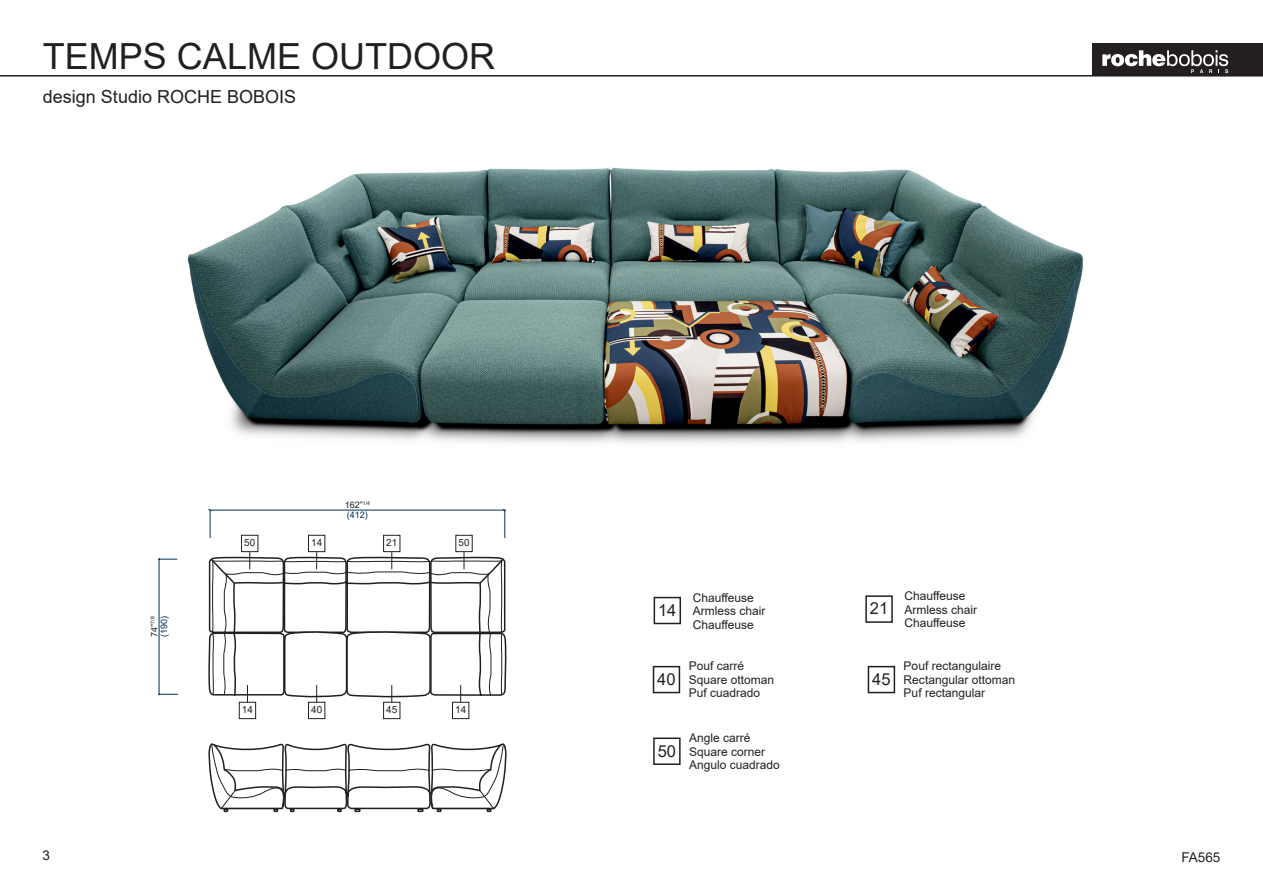
<style>
.page{position:relative;width:1263px;height:893px;background:#fff}
.page>*{position:absolute;margin:0;border:0;box-sizing:border-box;transform-origin:0 0}
.t1{font:36px "Arial";color:#231f20}
.t2{font:18px "Arial";color:#231f20}
.t3{font:16.5px "Arial";color:#231f20}
.t4{font:13.5px "Arial";color:#231f20}
.t5{font:12px "Arial";color:#231f20}
.t6{font:9.9px "Arial";color:#231f20}
.t7{font:9px "Arial";color:#231f20}
.t8{font:9px "Arial";color:#002e5e}
</style>
<div class="page">
<svg style="left:158px;top:558px;width:20px;height:138px"></svg>
<div style="left:239px;top:702px;width:17px;height:17px;border:1px solid #231f20"></div>
<div style="left:308px;top:535px;width:17px;height:17px;border:1px solid #231f20"></div>
<div style="left:241px;top:535px;width:17px;height:17px;border:1px solid #231f20"></div>
<div style="left:455px;top:535px;width:18px;height:17px;border:1px solid #231f20"></div>
<div style="left:383px;top:535px;width:17px;height:17px;border:1px solid #231f20"></div>
<div style="left:308px;top:702px;width:17px;height:17px;border:1px solid #231f20"></div>
<div style="left:383px;top:702px;width:17px;height:17px;border:1px solid #231f20"></div>
<div style="left:452px;top:702px;width:17px;height:17px;border:1px solid #231f20"></div>
<svg style="left:208px;top:552px;width:299px;height:150px"></svg>
<svg style="left:208px;top:743px;width:299px;height:70px"></svg>
<div style="left:654px;top:597px;width:27px;height:27px;border:2px solid #231f20"></div>
<div style="left:865px;top:595px;width:28px;height:28px;border:2px solid #231f20"></div>
<div style="left:653px;top:666px;width:27px;height:27px;border:2px solid #231f20"></div>
<div style="left:868px;top:666px;width:27px;height:27px;border:2px solid #231f20"></div>
<div style="left:653px;top:737px;width:28px;height:28px;border:2px solid #231f20"></div>
<div style="left:1093px;top:43px;width:170px;height:33px;background:#231f20"></div>
<svg style="left:1102px;top:50px;width:126px;height:23px"></svg>
<hr style="left:0;top:75px;width:1263px;height:2px;background:#231f20">
<img style="left:187px;top:167px;width:896px;height:276px">
<h1 class="t1" style="left:43px;top:31px;width:454px">TEMPS CALME OUTDOOR</h1>
<h2 class="t2" style="left:43px;top:85px;width:255px">design Studio ROCHE BOBOIS</h2>
<p class="t7" style="left:345px;top:499px;width:27px">162”<sup>1/4</sup></p>
<p class="t8" style="left:347px;top:509px;width:23px">(412)</p>
<p class="t4" style="left:43px;top:846px;width:9px">3</p>
<p class="t7" style="left:148px;top:637px;width:22px;rotate:-90deg">74”<sup>7/8</sup></p>
<p class="t8" style="left:158px;top:637px;width:23px;rotate:-90deg">(190)</p>
<p class="t6" style="left:244px;top:536px;width:13px">50</p>
<p class="t6" style="left:311px;top:536px;width:13px">14</p>
<p class="t6" style="left:386px;top:536px;width:13px">21</p>
<p class="t6" style="left:458px;top:536px;width:13px">50</p>
<p class="t6" style="left:242px;top:703px;width:13px">14</p>
<p class="t6" style="left:311px;top:703px;width:13px">40</p>
<p class="t6" style="left:386px;top:703px;width:13px">45</p>
<p class="t6" style="left:455px;top:703px;width:13px">14</p>
<p class="t5" style="left:693px;top:589px;width:63px">Chauffeuse</p>
<p class="t5" style="left:693px;top:603px;width:74px">Armless chair</p>
<p class="t5" style="left:693px;top:616px;width:63px">Chauffeuse</p>
<p class="t3" style="left:658px;top:599px;width:20px">14</p>
<p class="t3" style="left:870px;top:597px;width:20px">21</p>
<p class="t3" style="left:657px;top:668px;width:20px">40</p>
<p class="t5" style="left:689px;top:658px;width:57px">Pouf carré</p>
<p class="t5" style="left:689px;top:671px;width:87px">Square ottoman</p>
<p class="t5" style="left:689px;top:685px;width:73px">Puf cuadrado</p>
<p class="t3" style="left:658px;top:739px;width:20px">50</p>
<p class="t5" style="left:689px;top:730px;width:63px">Angle carré</p>
<p class="t5" style="left:689px;top:743px;width:78px">Square corner</p>
<p class="t5" style="left:689px;top:757px;width:92px">Angulo cuadrado</p>
<p class="t3" style="left:872px;top:668px;width:20px">45</p>
<p class="t5" style="left:904px;top:588px;width:63px">Chauffeuse</p>
<p class="t5" style="left:904px;top:601px;width:74px">Armless chair</p>
<p class="t5" style="left:904px;top:615px;width:63px">Chauffeuse</p>
<p class="t5" style="left:904px;top:658px;width:99px">Pouf rectangulaire</p>
<p class="t5" style="left:904px;top:671px;width:113px">Rectangular ottoman</p>
<p class="t5" style="left:904px;top:685px;width:83px">Puf rectangular</p>
<p class="t4" style="left:1181px;top:848px;width:41px">FA565</p>
</div>
